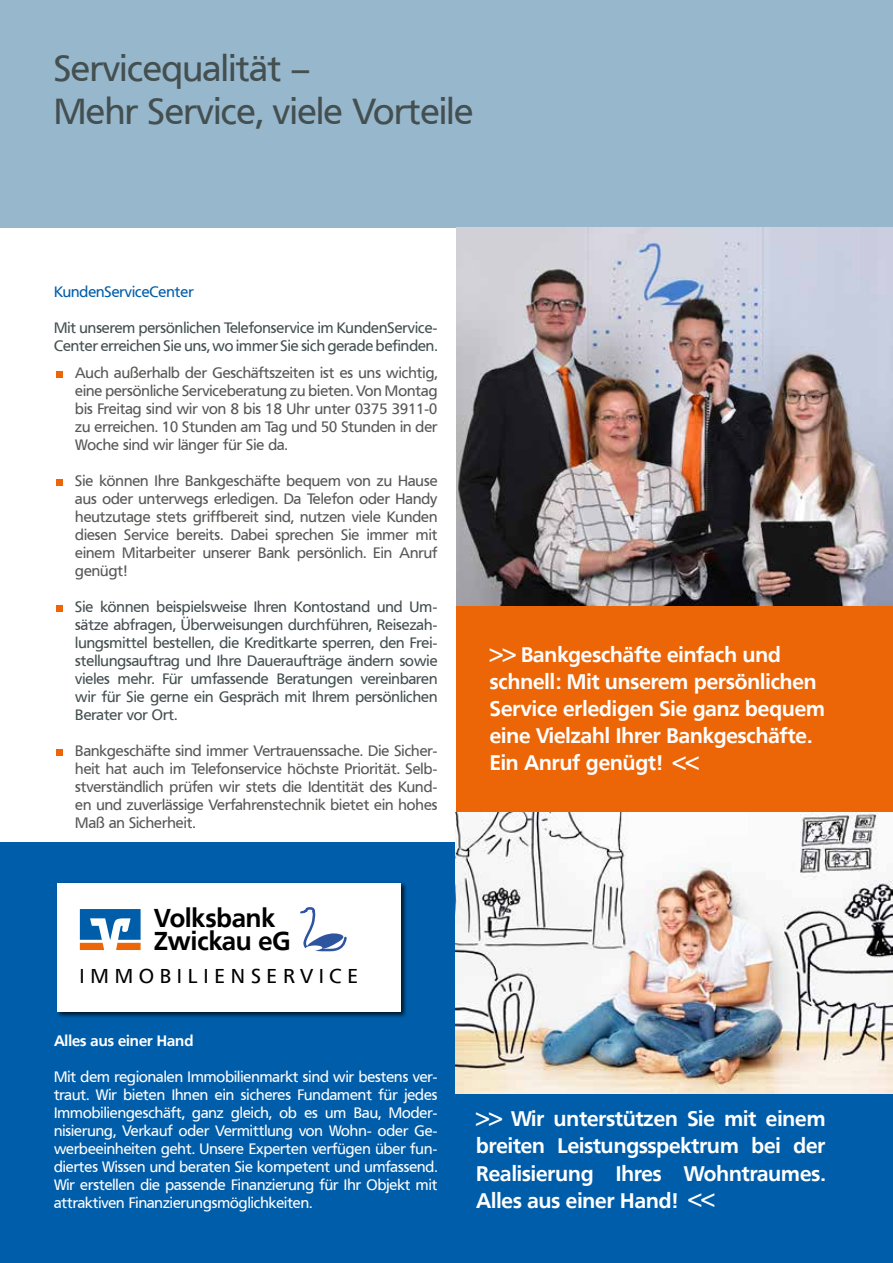
<style>
.page{position:relative;width:893px;height:1263px;background:#fff}
.page>*{position:absolute;margin:0;border:0;box-sizing:border-box;transform-origin:0 0}
.t1{font:57.75px "Frutiger VR";color:#ec6608}
.t2{font:36px/43.2px "Frutiger VR";color:#444f50}
.t3{font:700 25.65px/22.8px "Frutiger VR";color:#000}
.t4{font:700 21px/27px "Frutiger VR";color:#fff}
.t5{font:19.95px "Frutiger VR";letter-spacing:.3em;color:#000}
.t6{font:15px/18px "Frutiger VR";color:#575756;text-align:justify}
.t7{font:15px/18px "Frutiger VR";color:#444f50}
.t8{font:15px/18px "Frutiger VR";color:#fff;text-align:justify}
.t9{font:15px "Frutiger VR";color:#005da9}
.t10{font:700 15px "Frutiger VR";color:#fff}
.s1{font-size:19.5px}
</style>
<div class="page">
<div style="left:0;top:0;width:893px;height:227px;background:#97b7cd"></div>
<div style="left:456px;top:406px;width:437px;height:407px;background:#ec6608"></div>
<div style="left:0;top:843px;width:893px;height:420px;background:#005da9"></div>
<img style="left:455px;top:813px;width:438px;height:280px">
<div style="left:56px;top:881px;width:351px;height:137px;background:#000;opacity:.75"></div>
<div style="left:57px;top:883px;width:344px;height:128px;background:#fff"></div>
<svg style="left:80px;top:909px;width:61px;height:41px"></svg>
<svg style="left:300px;top:907px;width:47px;height:45px"></svg>
<img style="left:456px;top:227px;width:437px;height:379px">
<h2 class="t2" style="left:54px;top:48px;width:421px">Servicequalität –<br>Mehr Service, viele Vorteile</h2>
<p class="t9" style="left:54px;top:283px;width:141px">KundenServiceCenter</p>
<p class="t7" style="left:54px;top:319px;width:385px">Mit unserem persönlichen Telefonservice im KundenService-<br>Center erreichen Sie uns, wo immer Sie sich gerade befinden.</p>
<h1 class="t1" style="left:54px;top:324px;width:12px">.</h1>
<p class="t6" style="left:75px;top:364px;width:364px">Auch außerhalb der Geschäftszeiten ist es uns wichtig, eine persönliche Serviceberatung zu bieten. Von Montag bis Freitag sind wir von 8 bis 18 Uhr unter 0375 3911-0 zu erreichen. 10 Stunden am Tag und 50 Stunden in der Woche sind wir länger für Sie da.</p>
<h1 class="t1" style="left:54px;top:432px;width:12px">.</h1>
<p class="t6" style="left:75px;top:472px;width:364px">Sie können Ihre Bankgeschäfte bequem von zu Hause aus oder unterwegs erledigen. Da Telefon oder Handy heutzutage stets griffbereit sind, nutzen viele Kunden diesen Service bereits. Dabei sprechen Sie immer mit einem Mitarbeiter unserer Bank persönlich. Ein Anruf genügt!</p>
<h1 class="t1" style="left:54px;top:558px;width:12px">.</h1>
<p class="t7" style="left:75px;top:598px;width:364px;text-align:justify">Sie können beispielsweise Ihren Kontostand und Um&shy;sätze abfragen, Überweisungen durchführen, Reisezah&shy;lungsmittel bestellen, die Kreditkarte sperren, den Frei&shy;stellungsauftrag und Ihre Daueraufträge ändern sowie vieles mehr. Für umfassende Beratungen vereinbaren wir für Sie gerne ein Gespräch mit Ihrem persönlichen Berater vor Ort.</p>
<h1 class="t1" style="left:54px;top:702px;width:12px">.</h1>
<p class="t6" style="left:75px;top:742px;width:364px">Bankgeschäfte sind immer Vertrauenssache. Die Sicher&shy;heit hat auch im Telefonservice höchste Priorität. Selb&shy;stverständlich prüfen wir stets die Identität des Kund&shy;en und zuverlässige Verfahrenstechnik bietet ein hohes Maß an Sicherheit.</p>
<h3 class="t3" style="left:154px;top:907px;width:138px">Volksbank<br>Zwickau eG</h3>
<h3 class="t5" style="left:80px;top:964px;width:279px">IMMOBILIENSERVICE</h3>
<h3 class="t4" style="left:490px;top:642px;width:337px"><span class="s1">&gt;&gt;</span> Bankgeschäfte einfach und schnell: Mit unserem persönlichen<br>Service erledigen Sie ganz bequem eine Vielzahl Ihrer Bankgeschäfte.<br>Ein Anruf genügt! <span class="s1">&lt;&lt;</span></h3>
<p class="t10" style="left:54px;top:1032px;width:141px">Alles aus einer Hand</p>
<p class="t8" style="left:54px;top:1068px;width:385px">Mit dem regionalen Immobilienmarkt sind wir bestens ver&shy;traut. Wir bieten Ihnen ein sicheres Fundament für jedes Immobiliengeschäft, ganz gleich, ob es um Bau, Moder&shy;nisierung, Verkauf oder Vermittlung von Wohn- oder Ge&shy;werbeeinheiten geht. Unsere Experten verfügen über fun&shy;diertes Wissen und beraten Sie kompetent und umfassend.<br>Wir erstellen die passende Finanzierung für Ihr Objekt mit attraktiven Finanzierungsmöglichkeiten.</p>
<h3 class="t4" style="left:476px;top:1106px;width:351px;text-align:justify"><span class="s1">&gt;&gt;</span> Wir unterstützen Sie mit einem breiten Leistungsspektrum bei der Realisierung Ihres Wohntraumes.<br>Alles aus einer Hand! <span class="s1">&lt;&lt;</span></h3>
</div>
